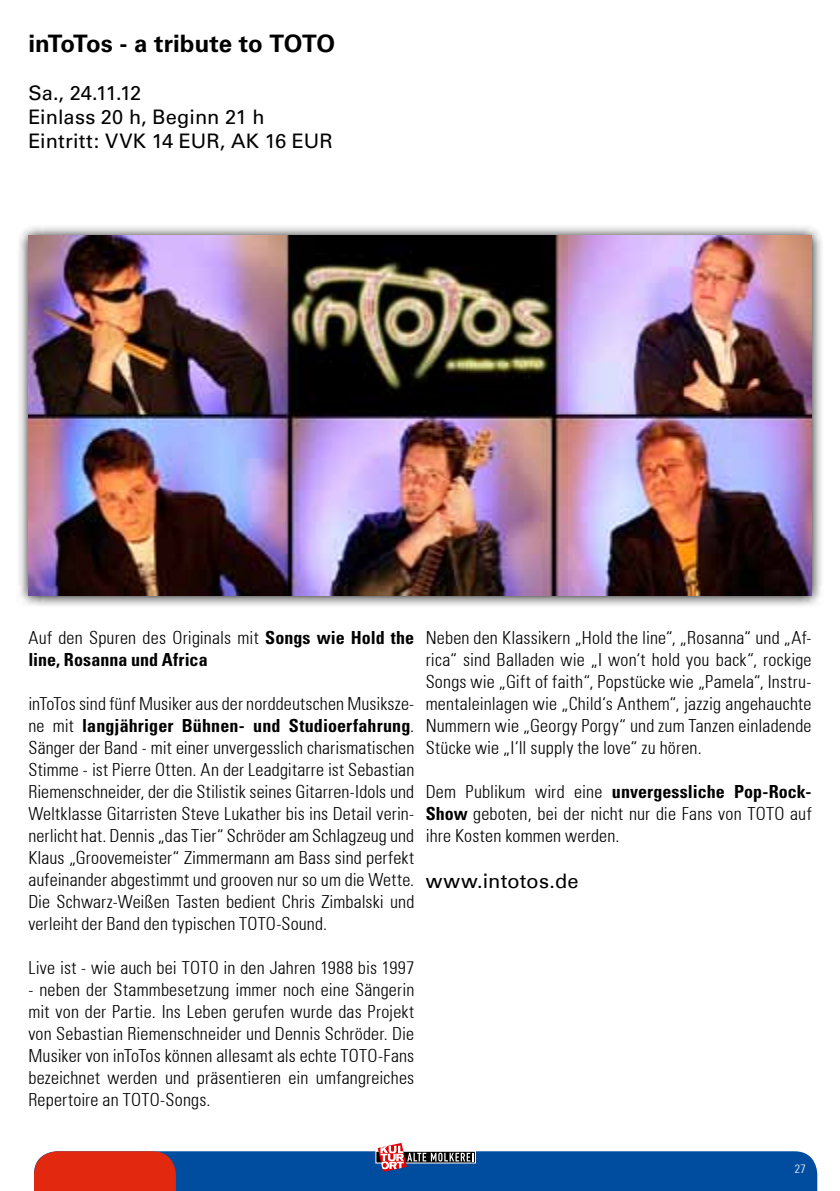
<style>
.page{position:relative;width:840px;height:1191px;background:#fff}
.page>*{position:absolute;margin:0;border:0;box-sizing:border-box;transform-origin:0 0}
.t1{font:700 24px "Univers";color:#000}
.t2{font:20px/24px "Univers";color:#000}
.t3{font:20px "Univers 55 Roman";letter-spacing:.01em;color:#000}
.t4{font:300 condensed 18px/22px "Univers 47";letter-spacing:.01em;color:#000;text-align:justify}
.t5{font:700 condensed 18px "Univers";letter-spacing:.005em;color:#000}
.t6{font:300 condensed 12px "Univers 47";color:#fff}
.s1{font-family:"Univers";font-weight:700}
.s2{font-family:"Univers 47";font-weight:300}
</style>
<div class="page">
<svg style="left:19px;top:226px;width:803px;height:380px;background:#c3c3c3"></svg>
<img style="left:28px;top:235px;width:783px;height:360px">
<svg style="left:34px;top:1143px;width:782px;height:48px"></svg>
<h1 class="t1" style="left:28px;top:30px;width:308px">inToTos - a tribute to TOTO</h1>
<p class="t2" style="left:28px;top:81px;width:306px">Sa., 24.11.12<br>Einlass 20 h, Beginn 21 h<br>Eintritt: VVK 14 EUR, AK 16 EUR</p>
<p class="t4" style="left:28px;top:627px;width:387px">Auf den Spuren des Originals mit <span class="s1">Songs wie Hold the</span></p>
<p class="t5" style="left:28px;top:649px;width:181px">line, Rosanna und Africa</p>
<p class="t4" style="left:28px;top:693px;width:387px">inToTos sind fünf Musiker aus der norddeutschen Musiksze-</p>
<p class="t5" style="left:28px;top:715px;width:387px"><span class="s2">ne mit</span> langjähriger Bühnen- und Studioerfahrung<span class="s2">.</span></p>
<p class="t4" style="left:28px;top:737px;width:387px">Sänger der Band - mit einer unvergesslich charismatischen Stimme - ist Pierre Otten. An der Leadgitarre ist Sebastian Riemenschneider, der die Stilistik seines Gitarren-Idols und Weltklasse Gitarristen Steve Lukather bis ins Detail verin&shy;nerlicht hat. Dennis „das Tier“ Schröder am Schlagzeug und Klaus „Groovemeister“ Zimmermann am Bass sind perfekt aufeinander abgestimmt und grooven nur so um die Wette.<br>Die Schwarz-Weißen Tasten bedient Chris Zimbalski und verleiht der Band den typischen TOTO-Sound.</p>
<p class="t4" style="left:28px;top:957px;width:387px">Live ist - wie auch bei TOTO in den Jahren 1988 bis 1997</p>
<p class="t4" style="left:28px;top:979px;width:387px">- neben der Stammbesetzung immer noch eine Sängerin mit von der Partie. Ins Leben gerufen wurde das Projekt von Sebastian Riemenschneider und Dennis Schröder. Die Musiker von inToTos können allesamt als echte TOTO-Fans bezeichnet werden und präsentieren ein umfangreiches Repertoire an TOTO-Songs.</p>
<p class="t4" style="left:425px;top:627px;width:387px">Neben den Klassikern „Hold the line“, „Rosanna“ und „Af&shy;rica“ sind Balladen wie „I won‘t hold you back“, rockige Songs wie „Gift of faith“, Popstücke wie „Pamela“, Instru&shy;mentaleinlagen wie „Child‘s Anthem“, jazzig angehauchte Nummern wie „Georgy Porgy“ und zum Tanzen einladende Stücke wie „I‘ll supply the love“ zu hören.</p>
<p class="t5" style="left:425px;top:780px;width:387px"><span class="s2">Dem Publikum wird eine</span> unvergessliche Pop-Rock-</p>
<p class="t4" style="left:425px;top:803px;width:387px"><span class="s1">Show</span> geboten, bei der nicht nur die Fans von TOTO auf ihre Kosten kommen werden.</p>
<p class="t3" style="left:425px;top:869px;width:154px">www.intotos.de</p>
<p class="t6" style="left:794px;top:1161px;width:13px">27</p>
</div>
